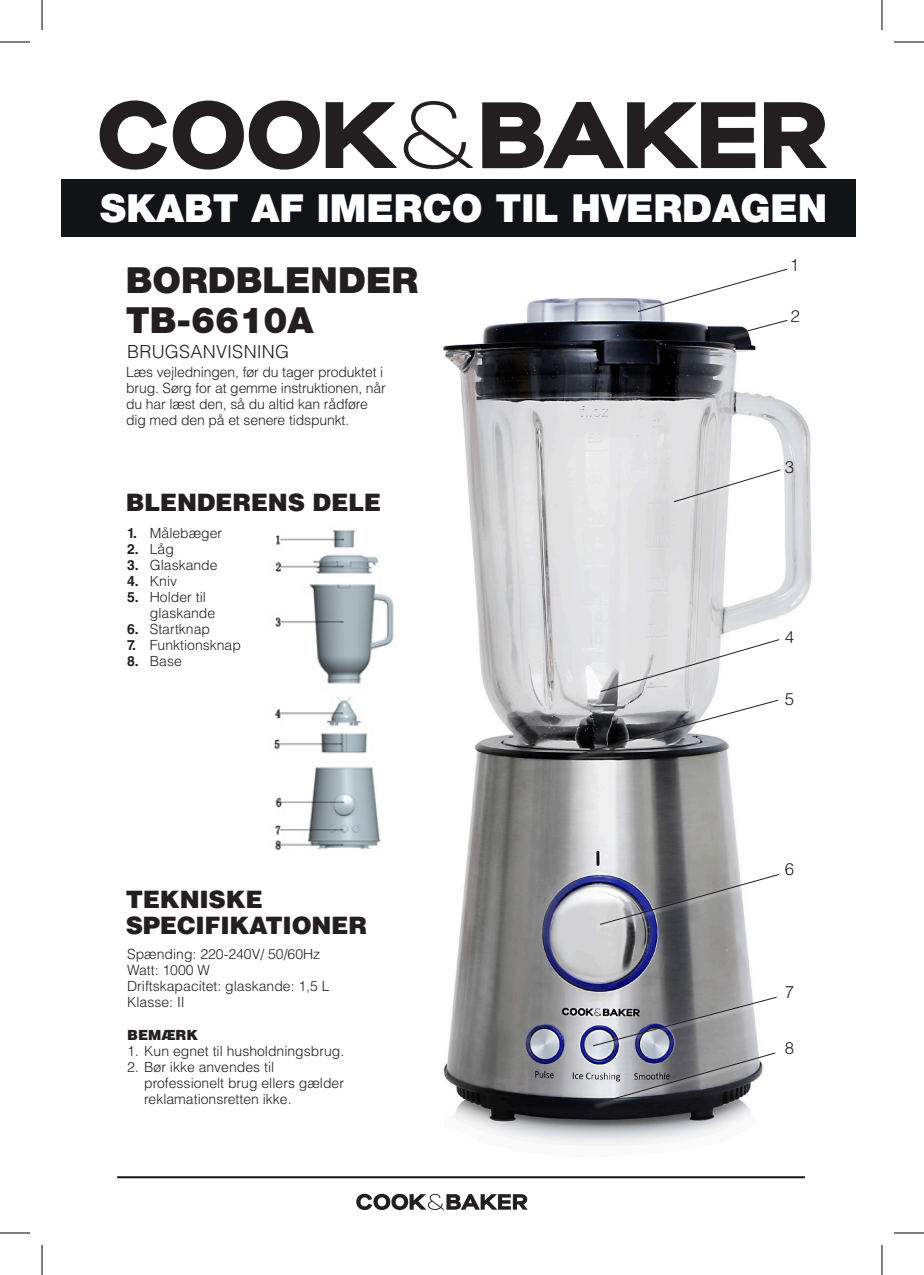
<style>
.page{position:relative;width:924px;height:1275px;background:#fff}
.page>*{position:absolute;margin:0;border:0;box-sizing:border-box;transform-origin:0 0}
.t1{font:900 38.8px "Helvetica Neue LT Std";color:#fff}
.t2{font:900 36px/40px "Helvetica Neue LT Std";color:#231f20}
.t3{font:900 24px/26px "Helvetica LT Std";letter-spacing:-.01em;color:#231f20}
.t4{font:300 18px "Helvetica LT Std";letter-spacing:.01em;color:#231f20}
.t5{font:300 16.8px "Helvetica LT Std";color:#231f20}
.t6{font:300 14px/16px "Helvetica LT Std";color:#231f20}
.t7{font:900 14px "Helvetica LT Std";color:#231f20}
.s1{font-weight:700}
</style>
<div class="page">
<img style="left:443px;top:298px;width:369px;height:845px">
<img style="left:274px;top:530px;width:120px;height:321px">
<div style="left:61px;top:179px;width:794px;height:57px;background:#111416"></div>
<svg style="left:100px;top:100px;width:67px;height:70px"></svg>
<svg style="left:173px;top:100px;width:223px;height:70px"></svg>
<svg style="left:403px;top:101px;width:69px;height:68px"></svg>
<svg style="left:482px;top:102px;width:273px;height:66px"></svg>
<svg style="left:764px;top:102px;width:62px;height:66px"></svg>
<hr style="left:117px;top:1176px;width:687px;height:2px;background:#111416">
<svg style="left:356px;top:1193px;width:171px;height:17px"></svg>
<svg style="left:587px;top:828px;width:196px;height:315px"></svg>
<svg style="left:562px;top:593px;width:222px;height:218px"></svg>
<svg style="left:668px;top:440px;width:117px;height:92px"></svg>
<svg style="left:632px;top:236px;width:160px;height:120px"></svg>
<hr style="left:0;top:42px;width:30px;height:1px;background:#000">
<hr style="left:893px;top:42px;width:30px;height:1px;background:#000">
<hr style="left:0;top:1232px;width:30px;height:1px;background:#000">
<hr style="left:893px;top:1232px;width:30px;height:1px;background:#000">
<hr style="left:42px;top:0;width:1px;height:30px;background:#000">
<hr style="left:42px;top:1245px;width:1px;height:30px;background:#000">
<hr style="left:881px;top:0;width:1px;height:30px;background:#000">
<hr style="left:881px;top:1245px;width:1px;height:30px;background:#000">
<h1 class="t1" style="left:100px;top:184px;width:728px">SKABT AF IMERCO TIL HVERDAGEN</h1>
<h2 class="t2" style="left:126px;top:260px;width:294px">BORDBLENDER<br>TB-6610A</h2>
<p class="t4" style="left:127px;top:340px;width:163px">BRUGSANVISNING</p>
<p class="t6" style="left:126px;top:364px;width:261px">Læs vejledningen, før du tager produktet i brug. Sørg for at gemme instruktionen, når du har læst den, så du altid kan rådføre dig med den på et senere tidspunkt.</p>
<h3 class="t3" style="left:126px;top:488px;width:257px">BLENDERENS DELE</h3>
<p class="t6" style="left:127px;top:524px;width:97px"><span class="s1">1.</span> Målebæger</p>
<p class="t6" style="left:127px;top:540px;width:48px"><span class="s1">2.</span> Låg</p>
<p class="t6" style="left:127px;top:556px;width:92px"><span class="s1">3.</span> Glaskande</p>
<p class="t6" style="left:127px;top:572px;width:51px"><span class="s1">4.</span> Kniv</p>
<p class="t6" style="left:150px;top:588px;width:67px;text-indent:-23px"><span class="s1">5.</span> Holder til glaskande</p>
<p class="t6" style="left:127px;top:620px;width:84px"><span class="s1">6.</span> Startknap</p>
<p class="t6" style="left:127px;top:636px;width:115px"><span class="s1">7.</span> Funktionsknap</p>
<p class="t6" style="left:127px;top:652px;width:56px"><span class="s1">8.</span> Base</p>
<h3 class="t3" style="left:126px;top:885px;width:243px">TEKNISKE<br>SPECIFIKATIONER</h3>
<p class="t6" style="left:127px;top:946px;width:204px">Spænding: 220-240V/ 50/60Hz<br>Watt: 1000 W<br>Driftskapacitet: glaskande: 1,5 L<br>Klasse: II</p>
<p class="t7" style="left:127px;top:1025px;width:72px">BEMÆRK</p>
<p class="t6" style="left:127px;top:1042px;width:218px">1. Kun egnet til husholdningsbrug.</p>
<p class="t6" style="left:144px;top:1058px;width:201px;text-indent:-17px">2. Bør ikke anvendes til professionelt brug ellers gælder reklamationsretten ikke.</p>
<p class="t5" style="left:789px;top:254px;width:11px">1</p>
<p class="t5" style="left:790px;top:305px;width:11px">2</p>
<p class="t5" style="left:784px;top:456px;width:11px">3</p>
<p class="t5" style="left:784px;top:626px;width:11px">4</p>
<p class="t5" style="left:784px;top:689px;width:11px">5</p>
<p class="t5" style="left:784px;top:859px;width:11px">6</p>
<p class="t5" style="left:784px;top:981px;width:11px">7</p>
<p class="t5" style="left:784px;top:1037px;width:11px">8</p>
</div>
